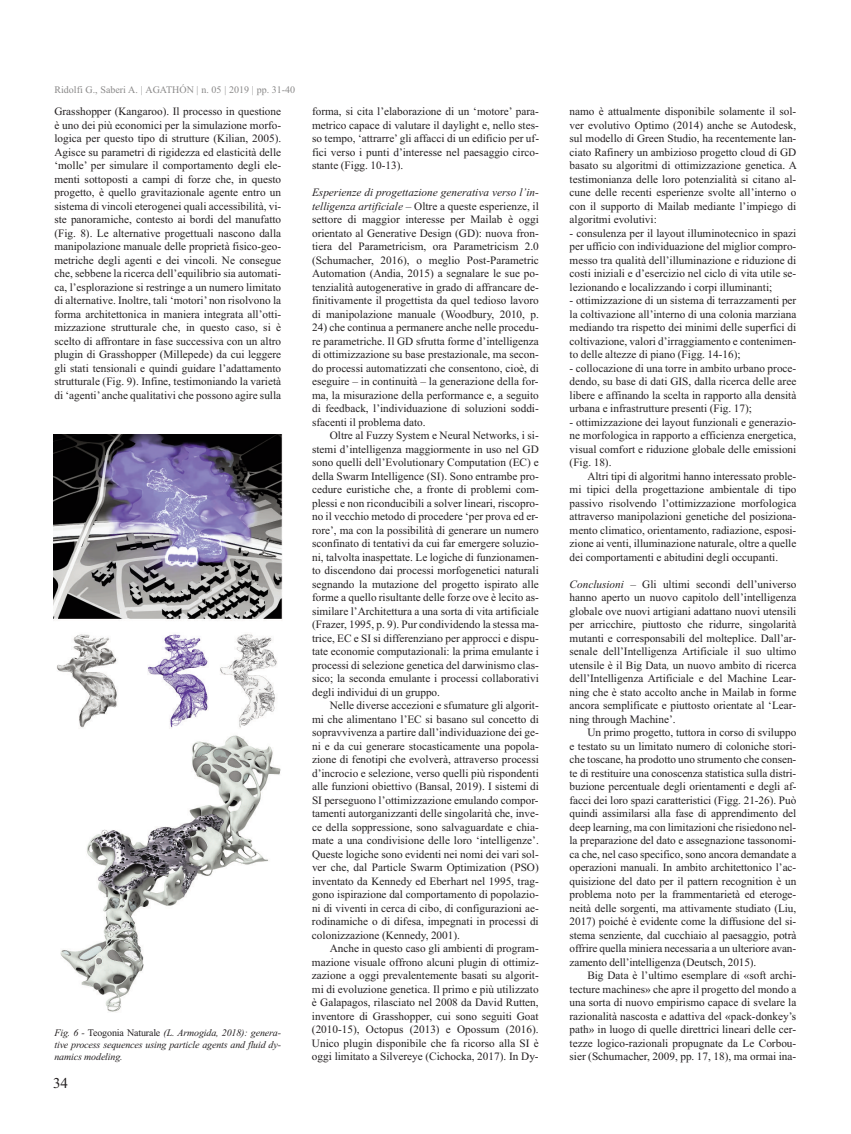
<style>
.page{position:relative;width:851px;height:1134px;background:#fff}
.page>*{position:absolute;margin:0;border:0;box-sizing:border-box;transform-origin:0 0}
.t1{font:15px "Times New Roman";color:#231f20}
.t2{font:11.25px/13.5px "Times New Roman";color:#231f20;text-align:justify}
.t3{font:italic 10px/12px "Times New Roman";letter-spacing:-.015em;color:#231f20;text-align:justify}
.t4{font:10px "Times New Roman";color:#8a8989}
.s1{font-style:italic}
.s2{font-style:normal}
</style>
<div class="page">
<img style="left:53px;top:434px;width:229px;height:578px">
<p class="t4" style="left:54px;top:84px;width:242px">Ridolfi G., Saberi A. | AGATHÓN | n. 05 | 2019 | pp. 31-40</p>
<p class="t2" style="left:54px;top:105px;width:228px">Grasshopper (Kangaroo). Il processo in questione è uno dei più economici per la simulazione morfo&shy;logica per questo tipo di strutture (Kilian, 2005).<br>Agisce su parametri di rigidezza ed elasticità delle ‘molle’ per simulare il comportamento degli ele&shy;menti sottoposti a campi di forze che, in questo progetto, è quello gravitazionale agente entro un sistema di vincoli eterogenei quali accessibilità, vi&shy;ste panoramiche, contesto ai bordi del manufatto (Fig. 8). Le alternative progettuali nascono dalla manipolazione manuale delle proprietà fisico-geo&shy;metriche degli agenti e dei vincoli. Ne consegue che, sebbene la ricerca dell’equilibrio sia automati&shy;ca, l’esplorazione si restringe a un numero limitato di alternative. Inoltre, tali ‘motori’ non risolvono la forma architettonica in maniera integrata all’otti&shy;mizzazione strutturale che, in questo caso, si è scelto di affrontare in fase successiva con un altro plugin di Grasshopper (Millepede) da cui leggere gli stati tensionali e quindi guidare l’adattamento strutturale (Fig. 9). Infine, testimoniando la varietà di ‘agenti’ anche qualitativi che possono agire sulla</p>
<p class="t2" style="left:312px;top:105px;width:228px">forma, si cita l’elaborazione di un ‘motore’ para&shy;metrico capace di valutare il daylight e, nello stes&shy;so tempo, ‘attrarre’ gli affacci di un edificio per uf&shy;fici verso i punti d’interesse nel paesaggio circo&shy;stante (Figg. 10-13).</p>
<p class="t2" style="left:312px;top:186px;width:228px"><span class="s1">Esperienze di progettazione generativa verso l’in&shy;telligenza artificiale –</span> Oltre a queste esperienze, il settore di maggior interesse per Mailab è oggi orientato al Generative Design (GD): nuova fron&shy;tiera del Parametricism, ora Parametricism 2.0 (Schumacher, 2016), o meglio Post-Parametric Automation (Andia, 2015) a segnalare le sue po&shy;tenzialità autogenerative in grado di affrancare de&shy;finitivamente il progettista da quel tedioso lavoro di manipolazione manuale (Woodbury, 2010, p.</p>
<p class="t2" style="left:312px;top:321px;width:228px">24) che continua a permanere anche nelle procedu&shy;re parametriche. Il GD sfrutta forme d’intelligenza di ottimizzazione su base prestazionale, ma secon&shy;do processi automatizzati che consentono, cioè, di eseguire – in continuità – la generazione della for&shy;ma, la misurazione della performance e, a seguito di feedback, l’individuazione di soluzioni soddi&shy;sfacenti il problema dato.</p>
<p class="t2" style="left:312px;top:429px;width:228px;text-indent:18px">Oltre al Fuzzy System e Neural Networks, i si&shy;stemi d’intelligenza maggiormente in uso nel GD sono quelli dell’Evolutionary Computation (EC) e della Swarm Intelligence (SI). Sono entrambe pro&shy;cedure euristiche che, a fronte di problemi com&shy;plessi e non riconducibili a solver lineari, riscopro&shy;no il vecchio metodo di procedere ‘per prova ed er&shy;rore’, ma con la possibilità di generare un numero sconfinato di tentativi da cui far emergere soluzio&shy;ni, talvolta inaspettate. Le logiche di funzionamen&shy;to discendono dai processi morfogenetici naturali segnando la mutazione del progetto ispirato alle forme a quello risultante delle forze ove è lecito as&shy;similare l’Architettura a una sorta di vita artificiale (Frazer, 1995, p. 9). Pur condividendo la stessa ma&shy;trice, EC e SI si differenziano per approcci e dispu&shy;tate economie computazionali: la prima emulante i processi di selezione genetica del darwinismo clas&shy;sico; la seconda emulante i processi collaborativi degli individui di un gruppo.</p>
<p class="t2" style="left:312px;top:699px;width:228px;text-indent:18px">Nelle diverse accezioni e sfumature gli algorit&shy;mi che alimentano l’EC si basano sul concetto di sopravvivenza a partire dall’individuazione dei ge&shy;ni e da cui generare stocasticamente una popola&shy;zione di fenotipi che evolverà, attraverso processi d’incrocio e selezione, verso quelli più rispondenti alle funzioni obiettivo (Bansal, 2019). I sistemi di SI perseguono l’ottimizzazione emulando compor&shy;tamenti autorganizzanti delle singolarità che, inve&shy;ce della soppressione, sono salvaguardate e chia&shy;mate a una condivisione delle loro ‘intelligenze’.<br>Queste logiche sono evidenti nei nomi dei vari sol&shy;ver che, dal Particle Swarm Optimization (PSO) inventato da Kennedy ed Eberhart nel 1995, trag&shy;gono ispirazione dal comportamento di popolazio&shy;ni di viventi in cerca di cibo, di configurazioni ae&shy;rodinamiche o di difesa, impegnati in processi di colonizzazione (Kennedy, 2001).</p>
<p class="t2" style="left:312px;top:942px;width:228px;text-indent:18px">Anche in questo caso gli ambienti di program&shy;mazione visuale offrono alcuni plugin di ottimiz&shy;zazione a oggi prevalentemente basati su algorit&shy;mi di evoluzione genetica. Il primo e più utilizzato è Galapagos, rilasciato nel 2008 da David Rutten, inventore di Grasshopper, cui sono seguiti Goat (2010-15), Octopus (2013) e Opossum (2016).<br>Unico plugin disponibile che fa ricorso alla SI è oggi limitato a Silvereye (Cichocka, 2017). In Dy-</p>
<p class="t3" style="left:54px;top:1027px;width:228px">Fig. 6 - <span class="s2">Teogonia Naturale</span> (L. Armogida, 2018): genera&shy;tive process sequences using particle agents and fluid dy&shy;namics modeling.</p>
<h1 class="t1" style="left:53px;top:1074px;width:16px">34</h1>
<p class="t2" style="left:569px;top:105px;width:229px">namo è attualmente disponibile solamente il sol&shy;ver evolutivo Optimo (2014) anche se Autodesk, sul modello di Green Studio, ha recentemente lan&shy;ciato Rafinery un ambizioso progetto cloud di GD basato su algoritmi di ottimizzazione genetica. A testimonianza delle loro potenzialità si citano al&shy;cune delle recenti esperienze svolte all’interno o con il supporto di Mailab mediante l’impiego di algoritmi evolutivi:</p>
<p class="t2" style="left:569px;top:226px;width:228px">- consulenza per il layout illuminotecnico in spazi per ufficio con individuazione del miglior compro&shy;messo tra qualità dell’illuminazione e riduzione di costi iniziali e d’esercizio nel ciclo di vita utile se&shy;lezionando e localizzando i corpi illuminanti;</p>
<p class="t2" style="left:569px;top:294px;width:228px">- ottimizzazione di un sistema di terrazzamenti per la coltivazione all’interno di una colonia marziana mediando tra rispetto dei minimi delle superfici di coltivazione, valori d’irraggiamento e contenimen&shy;to delle altezze di piano (Figg. 14-16);</p>
<p class="t2" style="left:569px;top:361px;width:228px">- collocazione di una torre in ambito urbano proce&shy;dendo, su base di dati GIS, dalla ricerca delle aree libere e affinando la scelta in rapporto alla densità urbana e infrastrutture presenti (Fig. 17);</p>
<p class="t2" style="left:569px;top:415px;width:228px">- ottimizzazione dei layout funzionali e generazio&shy;ne morfologica in rapporto a efficienza energetica, visual comfort e riduzione globale delle emissioni (Fig. 18).</p>
<p class="t2" style="left:569px;top:469px;width:228px;text-indent:18px">Altri tipi di algoritmi hanno interessato proble&shy;mi tipici della progettazione ambientale di tipo passivo risolvendo l’ottimizzazione morfologica attraverso manipolazioni genetiche del posiziona&shy;mento climatico, orientamento, radiazione, esposi&shy;zione ai venti, illuminazione naturale, oltre a quelle dei comportamenti e abitudini degli occupanti.</p>
<p class="t2" style="left:569px;top:577px;width:228px"><span class="s1">Conclusioni –</span> Gli ultimi secondi dell’universo hanno aperto un nuovo capitolo dell’intelligenza globale ove nuovi artigiani adattano nuovi utensili per arricchire, piuttosto che ridurre, singolarità mutanti e corresponsabili del molteplice. Dall’ar&shy;senale dell’Intelligenza Artificiale il suo ultimo utensile è il Big Data<span class="s1">,</span> un nuovo ambito di ricerca dell’Intelligenza Artificiale e del Machine Lear&shy;ning che è stato accolto anche in Mailab in forme ancora semplificate e piuttosto orientate al ‘Lear&shy;ning through Machine’.</p>
<p class="t2" style="left:569px;top:726px;width:228px;text-indent:18px">Un primo progetto, tuttora in corso di sviluppo e testato su un limitato numero di coloniche stori&shy;che toscane, ha prodotto uno strumento che consen&shy;te di restituire una conoscenza statistica sulla distri&shy;buzione percentuale degli orientamenti e degli af&shy;facci dei loro spazi caratteristici (Figg. 21-26). Può quindi assimilarsi alla fase di apprendimento del deep learning, ma con limitazioni che risiedono nel&shy;la preparazione del dato e assegnazione tassonomi&shy;ca che, nel caso specifico, sono ancora demandate a operazioni manuali. In ambito architettonico l’ac&shy;quisizione del dato per il pattern recognition è un problema noto per la frammentarietà ed eteroge&shy;neità delle sorgenti, ma attivamente studiato (Liu, 2017) poiché è evidente come la diffusione del si&shy;stema senziente, dal cucchiaio al paesaggio, potrà offrire quella miniera necessaria a un ulteriore avan&shy;zamento dell’intelligenza (Deutsch, 2015).</p>
<p class="t2" style="left:569px;top:969px;width:228px;text-indent:18px">Big Data è l’ultimo esemplare di «soft archi&shy;tecture machines» che apre il progetto del mondo a una sorta di nuovo empirismo capace di svelare la razionalità nascosta e adattiva del «pack-donkey’s path» in luogo di quelle direttrici lineari delle cer&shy;tezze logico-razionali propugnate da Le Corbou&shy;sier (Schumacher, 2009, pp. 17, 18), ma ormai ina-</p>
</div>
